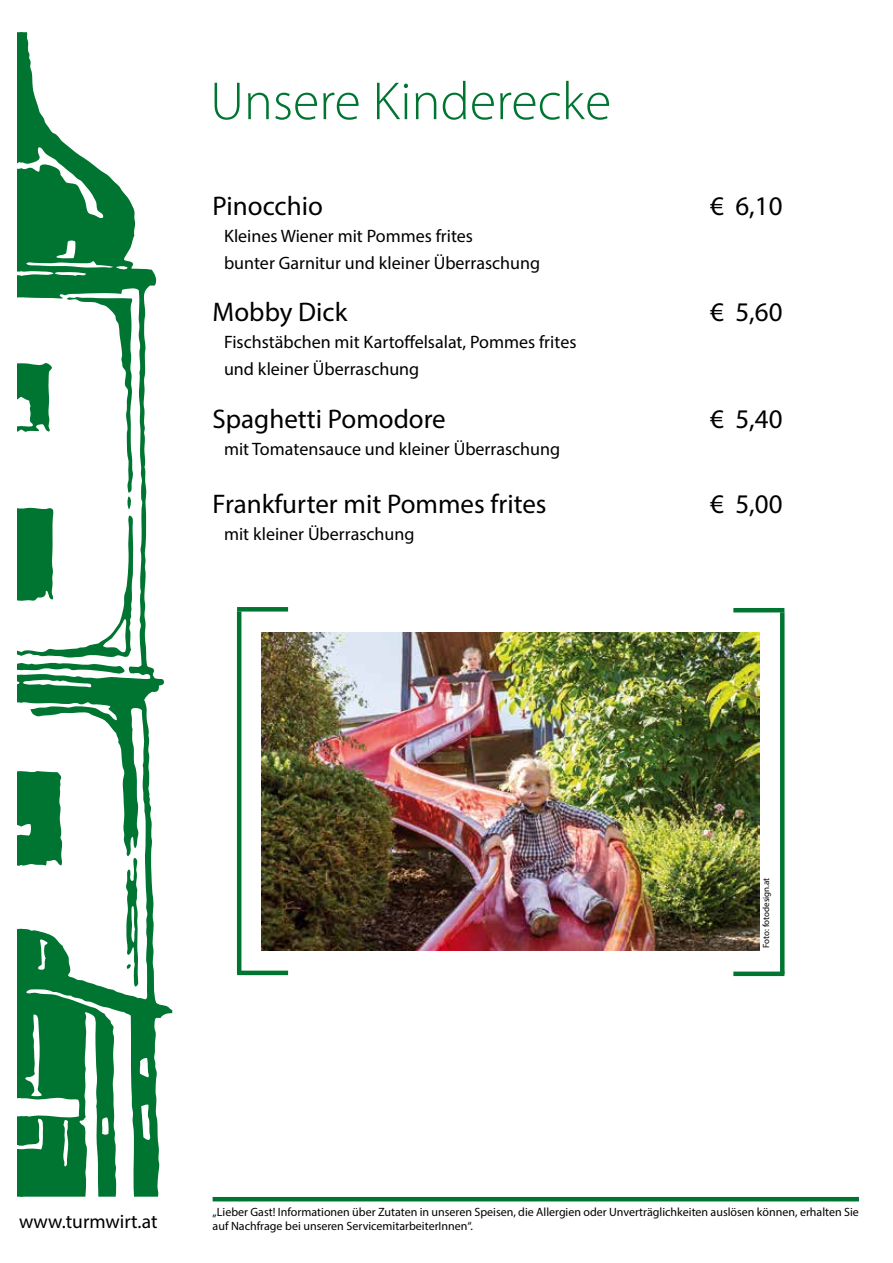
<style>
.page{position:relative;width:893px;height:1263px;background:#fff}
.page>*{position:absolute;margin:0;border:0;box-sizing:border-box;transform-origin:0 0}
.t1{font:300 54px "Myriad Pro";color:#007431}
.t2{font:27px "Myriad Pro";color:#000}
.t3{font:19.5px "Myriad Pro";color:#000}
.t4{font:18px/27px "Myriad Pro";color:#000}
.t5{font:12px/14.4px "Myriad Pro";color:#000}
.t6{font:9px "Myriad Pro";color:#000}
</style>
<div class="page">
<svg style="left:140px;top:268px;width:32px;height:929px"></svg>
<svg style="left:17px;top:32px;width:123px;height:1165px"></svg>
<hr style="left:213px;top:1197px;width:646px;height:4px;background:#007431">
<hr style="left:733px;top:608px;width:51px;height:4px;background:#007431">
<svg style="left:780px;top:612px;width:4px;height:359px"></svg>
<div style="left:733px;top:971px;width:51px;height:5px;background:#007431"></div>
<hr style="left:237px;top:607px;width:51px;height:4px;background:#007431">
<hr style="left:237px;top:611px;width:4px;height:362px;background:#007431">
<hr style="left:237px;top:971px;width:51px;height:4px;background:#007431">
<img style="left:261px;top:632px;width:498px;height:318px">
<h1 class="t1" style="left:210px;top:69px;width:403px">Unsere Kinderecke</h1>
<h2 class="t2" style="left:213px;top:189px;width:112px">Pinocchio</h2>
<h2 class="t2" style="left:710px;top:189px;width:74px">€ 6,10</h2>
<p class="t4" style="left:224px;top:222px;width:318px">Kleines Wiener mit Pommes frites<br>bunter Garnitur und kleiner Überraschung</p>
<h2 class="t2" style="left:213px;top:296px;width:136px">Mobby Dick</h2>
<h2 class="t2" style="left:710px;top:296px;width:74px">€ 5,60</h2>
<p class="t4" style="left:224px;top:329px;width:354px">Fischstäbchen mit Kartoffelsalat, Pommes frites und kleiner Überraschung</p>
<h2 class="t2" style="left:213px;top:402px;width:235px">Spaghetti Pomodore</h2>
<h2 class="t2" style="left:710px;top:402px;width:74px">€ 5,40</h2>
<p class="t4" style="left:224px;top:435px;width:338px">mit Tomatensauce und kleiner Überraschung</p>
<h2 class="t2" style="left:213px;top:487px;width:336px">Frankfurter mit Pommes frites</h2>
<h2 class="t2" style="left:710px;top:487px;width:74px">€ 5,00</h2>
<p class="t4" style="left:224px;top:520px;width:192px">mit kleiner Überraschung</p>
<p class="t6" style="left:760px;top:948px;width:72px;rotate:-90deg">Foto: fotodesign.at</p>
<p class="t3" style="left:19px;top:1210px;width:140px">www.turmwirt.at</p>
<p class="t5" style="left:213px;top:1204px;width:648px">„Lieber Gast! Informationen über Zutaten in unseren Speisen, die Allergien oder Unverträglichkeiten auslösen können, erhalten Sie auf Nachfrage bei unseren ServicemitarbeiterInnen“.</p>
</div>
